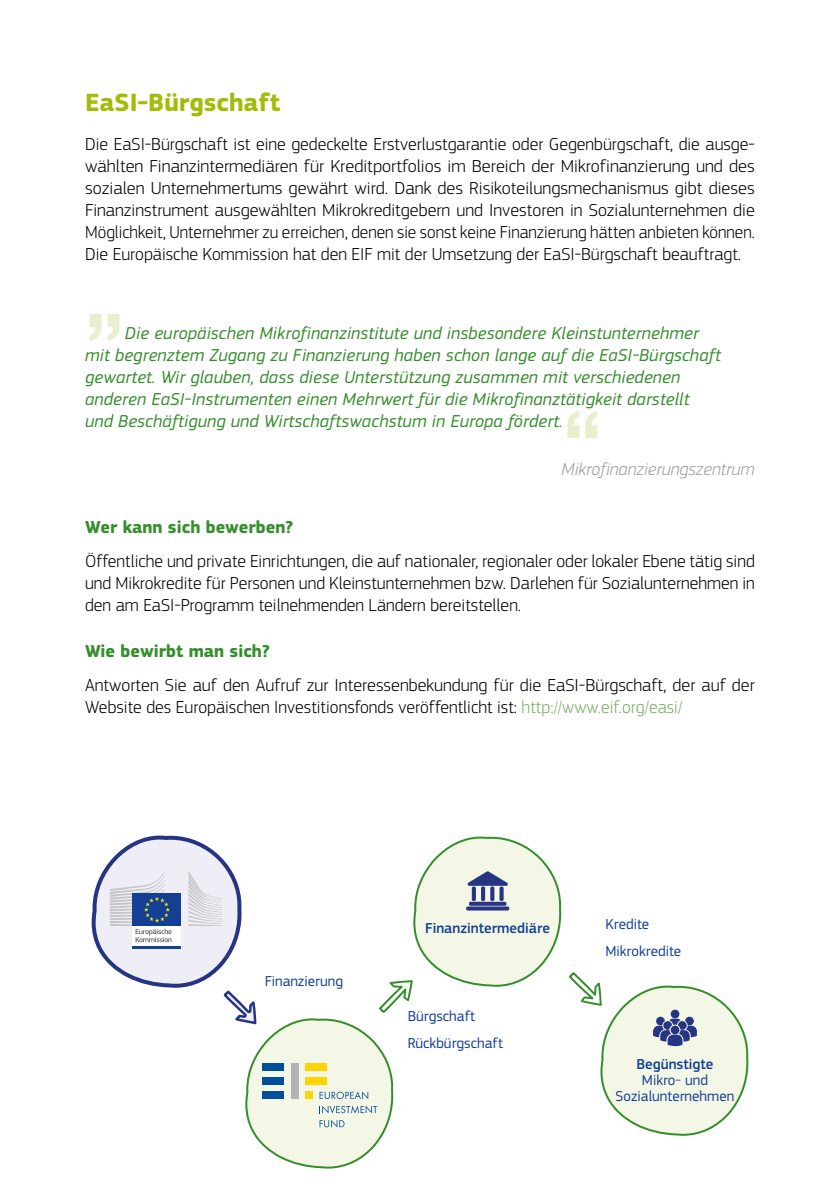
<style>
.page{position:relative;width:840px;height:1191px;background:#fff}
.page>*{position:absolute;margin:0;border:0;box-sizing:border-box;transform-origin:0 0}
.Citation_green{font:700 84px "Helvetica Neue LT Pro";color:#e8efcc}
.t1{font:700 26px "EC Square Sans Pro";color:#a2bc09}
.Body{font:300 18px/22px "EC Square Sans Pro";color:#000;text-align:justify}
.Citation_green-2{font:italic 18px/22px "EC Square Sans Pro";letter-spacing:.01em;color:#358e2c}
.t2{font:700 18px "EC Square Sans Pro";color:#358e2c}
.Name_after_citation{font:italic 300 18px "EC Square Sans Pro";color:#9c9d9d}
.Schéma{font:15px/16px "EC Square Sans Pro";color:#134094;text-align:center}
.Schéma-2{font:500 15px "EC Square Sans Pro";color:#134094}
.s1{color:#7cab63}
.s2{font-weight:500}
</style>
<div class="page">
<svg style="left:91px;top:835px;width:658px;height:334px"></svg>
<h1 class="t1" style="left:85px;top:87px;width:196px">EaSI-Bürgschaft</h1>
<p class="Body" style="left:85px;top:133px;width:671px">Die EaSI-Bürgschaft ist eine gedeckelte Erstverlustgarantie oder Gegenbürgschaft, die ausge&shy;wählten Finanzintermediären für Kreditportfolios im Bereich der Mikrofinanzierung und des sozialen Unternehmertums gewährt wird. Dank des Risikoteilungsmechanismus gibt dieses Finanzinstrument ausgewählten Mikrokreditgebern und Investoren in Sozialunternehmen die Möglichkeit, Unternehmer zu erreichen, denen sie sonst keine Finanzierung hätten anbieten können.<br>Die Europäische Kommission hat den EIF mit der Umsetzung der EaSI-Bürgschaft beauftragt.</p>
<p class="Citation_green" style="left:85px;top:245px;width:40px">„</p>
<p class="Citation_green-2" style="left:85px;top:322px;width:636px;text-indent:40px">Die europäischen Mikrofinanzinstitute und insbesondere Kleinstunternehmer mit begrenztem Zugang zu Finanzierung haben schon lange auf die EaSI-Bürgschaft gewartet. Wir glauben, dass diese Unterstützung zusammen mit verschiedenen anderen EaSI-Instrumenten einen Mehrwert für die Mikrofinanztätigkeit darstellt und Beschäftigung und Wirtschaftswachstum in Europa fördert.</p>
<p class="Name_after_citation" style="left:561px;top:459px;width:194px">Mikrofinanzierungszentrum</p>
<p class="Citation_green" style="left:562px;top:389px;width:40px">“</p>
<h2 class="t2" style="left:85px;top:517px;width:210px">Wer kann sich bewerben?</h2>
<p class="Body" style="left:85px;top:550px;width:670px">Öffentliche und private Einrichtungen, die auf nationaler, regionaler oder lokaler Ebene tätig sind und Mikrokredite für Personen und Kleinstunternehmen bzw. Darlehen für Sozialunternehmen in den am EaSI-Programm teilnehmenden Ländern bereitstellen.</p>
<h2 class="t2" style="left:85px;top:641px;width:186px">Wie bewirbt man sich?</h2>
<p class="Body" style="left:85px;top:674px;width:670px">Antworten Sie auf den Aufruf zur Interessenbekundung für die EaSI-Bürgschaft, der auf der<br>Website des Europäischen Investitionsfonds veröffentlicht ist: <span class="s1">http://www.eif.org/easi/</span></p>
<p class="Schéma" style="left:264px;top:973px;width:80px">Finanzierung</p>
<p class="Schéma-2" style="left:425px;top:919px;width:126px">Finanzintermediäre</p>
<p class="Schéma" style="left:605px;top:915px;width:45px">Kredite</p>
<p class="Schéma" style="left:605px;top:943px;width:77px">Mikrokredite</p>
<p class="Schéma" style="left:407px;top:1008px;width:69px">Bürgschaft</p>
<p class="Schéma" style="left:407px;top:1035px;width:97px">Rückbürgschaft</p>
<p class="Schéma" style="left:615px;top:1056px;width:120px"><span class="s2">Begünstigte<br></span>Mikro- und<br>Sozialunternehmen</p>
</div>
